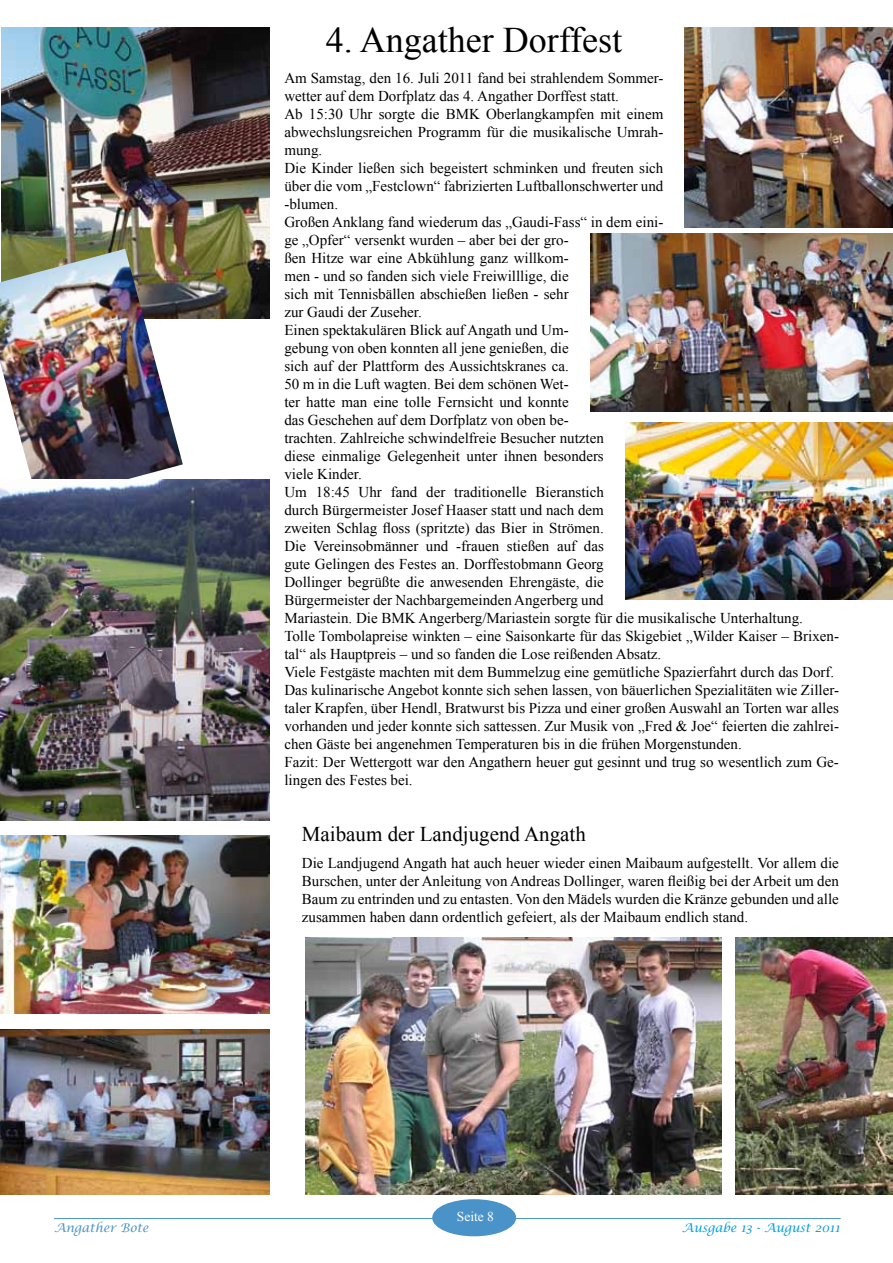
<style>
.page{position:relative;width:893px;height:1263px;background:#fff}
.page>*{position:absolute;margin:0;border:0;box-sizing:border-box;transform-origin:0 0}
.t1{font:36px "Times New Roman";color:#000}
.t2{font:21px "Times New Roman";color:#000}
.t3{font:15px/18px "Times New Roman";color:#000}
.t4{font:13.5px "Times New Roman";color:#fff}
.t5{font:italic 12px "Lucida Calligraphy";color:#009ee0}
.t6{font:italic 12px "Lucida Calligraphy";color:#4a93c9}
</style>
<div class="page">
<img style="left:1px;top:27px;width:268px;height:291px">
<img style="left:735px;top:938px;width:158px;height:257px">
<img style="left:0;top:249px;width:183px;height:230px">
<img style="left:590px;top:234px;width:303px;height:177px">
<img style="left:625px;top:422px;width:268px;height:178px">
<img style="left:0;top:479px;width:269px;height:341px">
<img style="left:685px;top:27px;width:208px;height:201px">
<img style="left:305px;top:938px;width:417px;height:257px">
<img style="left:0;top:836px;width:269px;height:177px">
<img style="left:0;top:1029px;width:269px;height:166px">
<hr style="left:54px;top:1218px;width:787px;height:1px;background:#4a93c9">
<div style="left:433px;top:1200px;width:82px;height:35px;background:#4a93c9;border-radius:50%"></div>
<div style="left:432px;top:1199px;width:84px;height:37px;border:2px solid #4a93c9;border-radius:50%"></div>
<h1 class="t1" style="left:326px;top:16px;width:298px">4. Angather Dorffest</h1>
<p class="t3" style="left:284px;top:69px;width:556px">Am Samstag, den 16. Juli 2011 fand bei strahlendem Sommer-<br>wetter auf dem Dorfplatz das 4. Angather Dorffest statt.<br>Ab 15:30 Uhr sorgte die BMK Oberlangkampfen mit einem<br>abwechslungsreichen Programm für die musikalische Umrah-<br>mung.<br>Die Kinder ließen sich begeistert schminken und freuten sich<br>über die vom „Festclown“ fabrizierten Luftballonschwerter und<br>-blumen.<br>Großen Anklang fand wiederum das „Gaudi-Fass“ in dem eini-<br>ge „Opfer“ versenkt wurden – aber bei der gro-<br>ßen Hitze war eine Abkühlung ganz willkom-<br>men - und so fanden sich viele Freiwilllige, die<br>sich mit Tennisbällen abschießen ließen - sehr<br>zur Gaudi der Zuseher.<br>Einen spektakulären Blick auf Angath und Um-<br>gebung von oben konnten all jene genießen, die<br>sich auf der Plattform des Aussichtskranes ca.<br>50 m in die Luft wagten. Bei dem schönen Wet-<br>ter hatte man eine tolle Fernsicht und konnte<br>das Geschehen auf dem Dorfplatz von oben be-<br>trachten. Zahlreiche schwindelfreie Besucher nutzten<br>diese einmalige Gelegenheit unter ihnen besonders<br>viele Kinder.<br>Um 18:45 Uhr fand der traditionelle Bieranstich<br>durch Bürgermeister Josef Haaser statt und nach dem<br>zweiten Schlag floss (spritzte) das Bier in Strömen.<br>Die Vereinsobmänner und -frauen stießen auf das<br>gute Gelingen des Festes an. Dorffestobmann Georg<br>Dollinger begrüßte die anwesenden Ehrengäste, die<br>Bürgermeister der Nachbargemeinden Angerberg und<br>Mariastein. Die BMK Angerberg/Mariastein sorgte für die musikalische Unterhaltung.<br>Tolle Tombolapreise winkten – eine Saisonkarte für das Skigebiet „Wilder Kaiser – Brixen&shy;tal“ als Hauptpreis – und so fanden die Lose reißenden Absatz.<br>Viele Festgäste machten mit dem Bummelzug eine gemütliche Spazierfahrt durch das Dorf.<br>Das kulinarische Angebot konnte sich sehen lassen, von bäuerlichen Spezialitäten wie Ziller&shy;taler Krapfen, über Hendl, Bratwurst bis Pizza und einer großen Auswahl an Torten war alles vorhanden und jeder konnte sich sattessen. Zur Musik von „Fred &amp; Joe“ feierten die zahlrei&shy;chen Gäste bei angenehmen Temperaturen bis in die frühen Morgenstunden.<br>Fazit: Der Wettergott war den Angathern heuer gut gesinnt und trug so wesentlich zum Ge&shy;lingen des Festes bei.</p>
<h2 class="t2" style="left:302px;top:819px;width:286px">Maibaum der Landjugend Angath</h2>
<p class="t3" style="left:302px;top:853px;width:539px;text-align:justify">Die Landjugend Angath hat auch heuer wieder einen Maibaum aufgestellt. Vor allem die Burschen, unter der Anleitung von Andreas Dollinger, waren fleißig bei der Arbeit um den Baum zu entrinden und zu entasten. Von den Mädels wurden die Kränze gebunden und alle zusammen haben dann ordentlich gefeiert, als der Maibaum endlich stand.</p>
<p class="t4" style="left:457px;top:1207px;width:39px">Seite 8</p>
<p class="t6" style="left:54px;top:1220px;width:96px">Angather Bote</p>
<p class="t5" style="left:682px;top:1221px;width:159px">Ausgabe 13 - August 2011</p>
</div>
